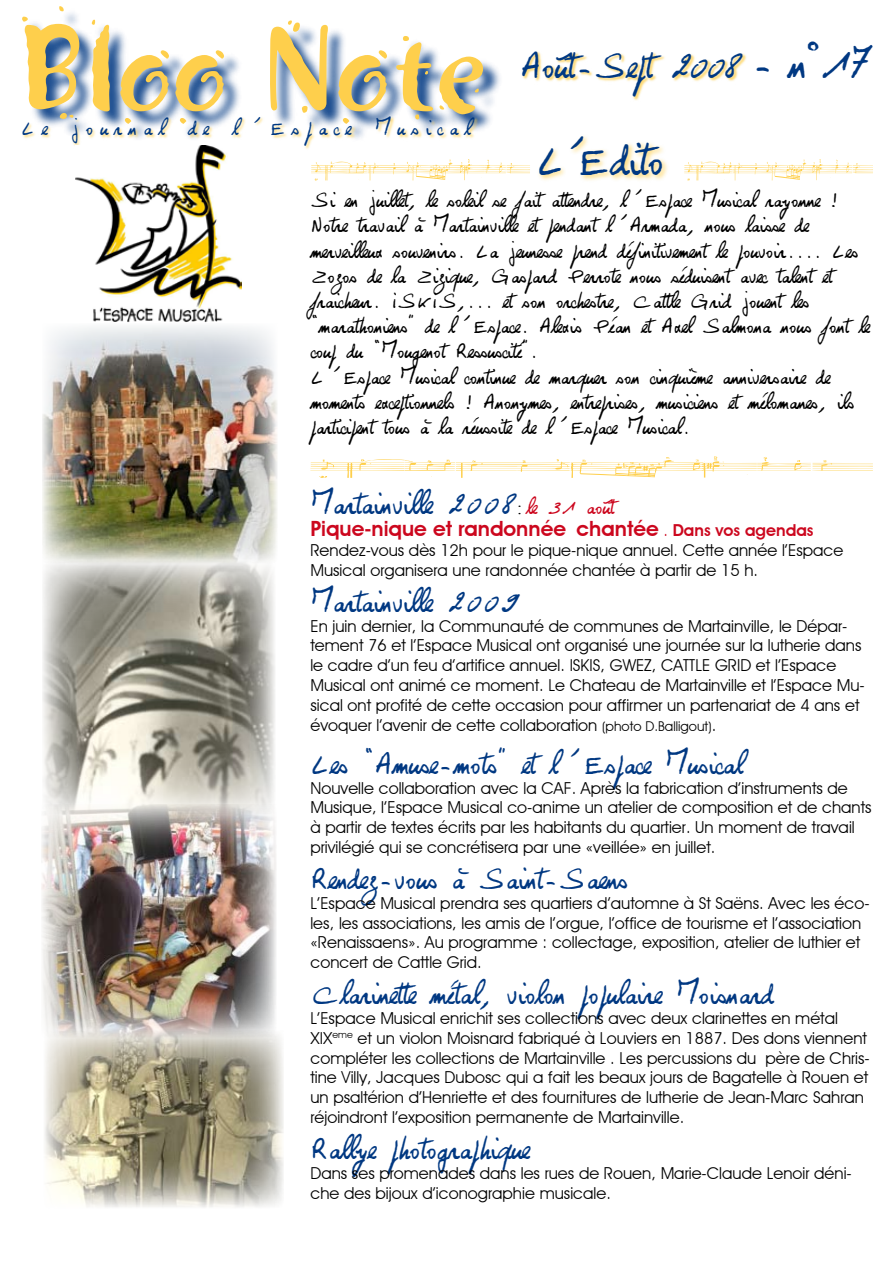
<style>
.page{position:relative;width:893px;height:1263px;background:#fff}
.page>*{position:absolute;margin:0;border:0;box-sizing:border-box;transform-origin:0 0}
.t1{font:45px "Georges";color:#003882}
.t2{font:36px "Georges";color:#003882}
.t3{font:30px "Georges";color:#003882}
.t4{font:21px/25.2px "Georges";color:#000}
.t5{font:600 21px "Advantage";color:#cc071e}
.t6{font:21px "Georges";letter-spacing:.325em;color:#003882}
.t7{font:16.5px/19.8px "Advantage";color:#000}
.s1{font-family:"Times New Roman";font-size:18px;color:#000}
.s2{font-size:21px;color:#cc071e}
.s3{font-weight:400;font-size:16.5px}
.s4{font-size:16.5px}
.s5{font-size:13.5px}
</style>
<div class="page">
<svg style="left:311px;top:159px;width:219px;height:21px"></svg>
<div style="left:536px;top:133px;width:133px;height:49px;background:#fecf4c;opacity:.82"></div>
<svg style="left:684px;top:159px;width:189px;height:21px"></svg>
<div style="left:24px;top:8px;width:479px;height:135px;background:#003882;opacity:.89"></div>
<svg style="left:22px;top:6px;width:461px;height:118px"></svg>
<div style="left:22px;top:116px;width:458px;height:35px;background:#fecf4c;opacity:.76"></div>
<img style="left:76px;top:145px;width:166px;height:177px">
<svg style="left:310px;top:456px;width:563px;height:22px"></svg>
<div style="left:521px;top:50px;width:227px;height:52px;background:#fecf4c;opacity:.76"></div>
<img style="left:44px;top:1035px;width:240px;height:173px">
<img style="left:42px;top:563px;width:233px;height:241px">
<img style="left:41px;top:804px;width:235px;height:234px">
<img style="left:43px;top:326px;width:234px;height:237px">
<p class="t6" style="left:21px;top:116px;width:450px">Le journal de l’Espace Musical</p>
<h2 class="t2" style="left:520px;top:45px;width:224px">Août-Sept 2008</h2>
<h1 class="t1" style="left:750px;top:37px;width:125px">- n°17</h1>
<h1 class="t1" style="left:536px;top:133px;width:129px">L’Edito</h1>
<p class="t4" style="left:310px;top:187px;width:560px">Si en juillet, le soleil se fait attendre, l’Espace Musical rayonne !<br>Notre travail à Martainville et pendant l’Armada, nous laisse de merveilleux souvenirs. La jeunesse prend définitivement le pouvoir.... Les Zozos de la Zizique, Gaspard Perrote nous séduisent avec talent et fraicheur. ISKIS,... et son orchestre, Cattle Grid jouent les «marathoniens» de l’Espace. Alexis Péan et Axel Salmona nous font le coup du «Mougenot Ressuscité».<br>L’Espace Musical continue de marquer son cinquième anniversaire de moments exceptionnels ! Anonymes, entreprises, musiciens et mélomanes, ils participent tous à la réussite de l’Espace Musical.</p>
<h3 class="t3" style="left:310px;top:486px;width:305px">Martainville 2008<span class="s1">:</span> <span class="s2">le 31 août</span></h3>
<p class="t5" style="left:310px;top:516px;width:505px">Pique-nique et randonnée chantée <span class="s3">.</span> <span class="s4">Dans vos agendas</span></p>
<p class="t7" style="left:310px;top:540px;width:535px">Rendez-vous dès 12h pour le pique-nique annuel. Cette année l’Espace<br>Musical organisera une randonnée chantée à partir de 15 h.</p>
<h3 class="t3" style="left:310px;top:584px;width:211px">Martainville 2009</h3>
<p class="t7" style="left:310px;top:616px;width:556px">En juin dernier, la Communauté de communes de Martainville, le Dépar&shy;tement 76 et l’Espace Musical ont organisé une journée sur la lutherie dans le cadre d’un feu d’artifice annuel. ISKIS, GWEZ, CATTLE GRID et l’Espace Musical ont animé ce moment. Le Chateau de Martainville et l’Espace Mu&shy;sical ont profité de cette occasion pour affirmer un partenariat de 4 ans et évoquer l’avenir de cette collaboration <span class="s5">(photo D.Balligout)</span>.</p>
<h3 class="t3" style="left:310px;top:746px;width:433px">Les «Amuse-mots» et l’Espace Musical</h3>
<p class="t7" style="left:310px;top:778px;width:563px">Nouvelle collaboration avec la CAF. Après la fabrication d’instruments de Musique, l’Espace Musical co-anime un atelier de composition et de chants à partir de textes écrits par les habitants du quartier. Un moment de travail privilégié qui se concrétisera par une «veillée» en juillet.</p>
<h3 class="t3" style="left:310px;top:861px;width:319px">Rendez-vous à Saint-Saens</h3>
<p class="t7" style="left:310px;top:893px;width:561px">L’Espace Musical prendra ses quartiers d’automne à St Saëns. Avec les éco&shy;les, les associations, les amis de l’orgue, l’office de tourisme et l’association «Renaissaens». Au programme : collectage, exposition, atelier de luthier et concert de Cattle Grid.</p>
<h3 class="t3" style="left:310px;top:976px;width:464px">Clarinette métal, violon populaire Moisnard</h3>
<p class="t7" style="left:310px;top:1008px;width:561px">L’Espace Musical enrichit ses collections avec deux clarinettes en métal XIX<sup>eme</sup> et un violon Moisnard fabriqué à Louviers en 1887. Des dons viennent compléter les collections de Martainville . Les percussions du père de Chris&shy;tine Villy, Jacques Dubosc qui a fait les beaux jours de Bagatelle à Rouen et un psaltérion d’Henriette et des fournitures de lutherie de Jean-Marc Sahran réjoindront l’exposition permanente de Martainville.</p>
<h3 class="t3" style="left:310px;top:1131px;width:220px">Rallye photographique</h3>
<p class="t7" style="left:310px;top:1163px;width:543px">Dans ses promenades dans les rues de Rouen, Marie-Claude Lenoir déni&shy;che des bijoux d’iconographie musicale.</p>
</div>
